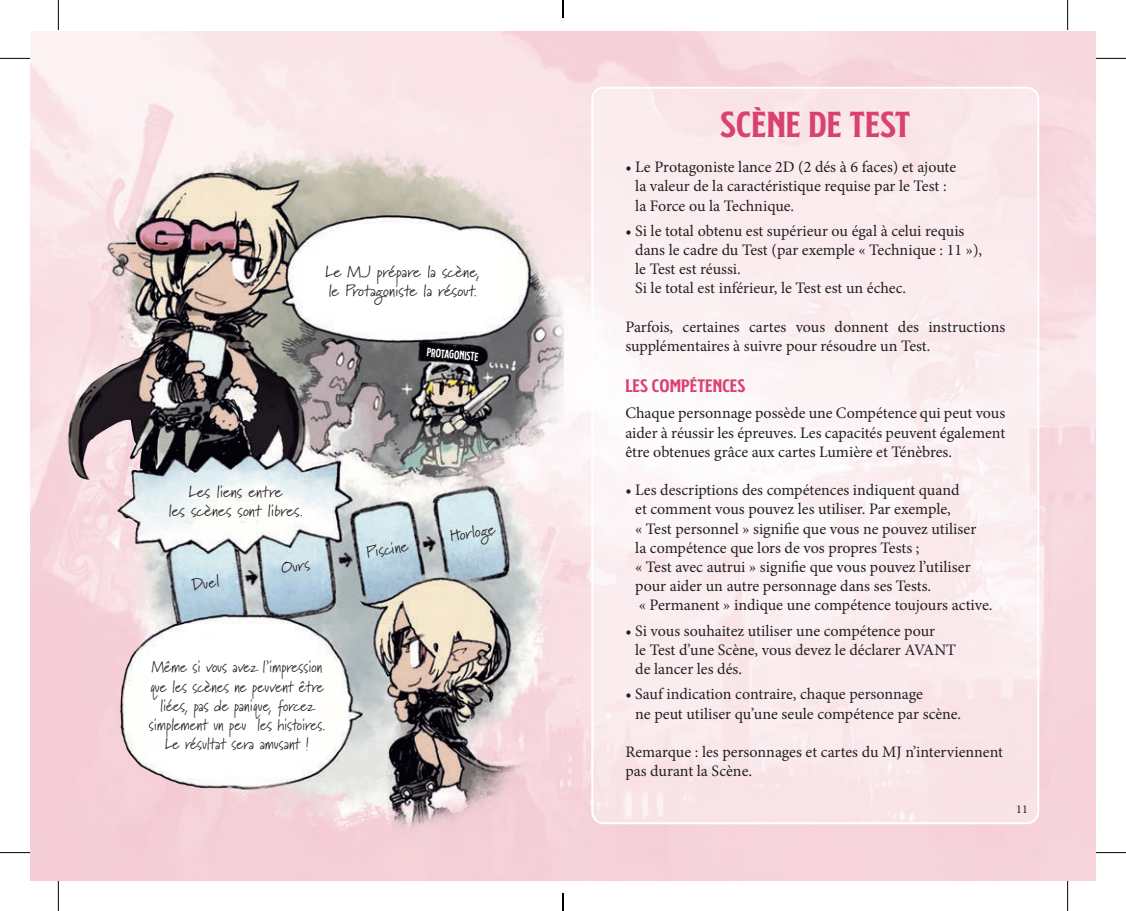
<style>
.page{position:relative;width:1126px;height:911px;background:#fff}
.page>*{position:absolute;margin:0;border:0;box-sizing:border-box;transform-origin:0 0}
.t1{font:36px "Rodfat One";color:#d94171;scale:1.15 1}
.t2{font:18px "Rodfat One";color:#d94171;scale:1.15 1}
.t3{font:16px/19.2px "Minion Pro";color:#231f20}
.t4{font:16px/19.2px "Marydale";color:#231f20;text-align:center;scale:.9 1}
.t5{font:16px/19.2px "Marydale";color:#231f20}
.t6{font:12px "Rodfat One";color:#fff;scale:.9 1}
.t7{font:12px "Minion Pro";color:#231f20}
</style>
<div class="page">
<div style="left:591px;top:88px;width:446px;height:735px;background:linear-gradient(to right,#fcf1f2,#faeaed);border-radius:11px"></div>
<img style="left:58px;top:117px;width:505px;height:760px">
<hr style="left:0;top:58px;width:30px;height:1px;background:#000">
<hr style="left:1096px;top:58px;width:30px;height:1px;background:#000">
<hr style="left:0;top:852px;width:30px;height:1px;background:#000">
<hr style="left:1096px;top:852px;width:30px;height:1px;background:#000">
<hr style="left:58px;top:0;width:1px;height:30px;background:#000">
<hr style="left:58px;top:880px;width:1px;height:30px;background:#000">
<hr style="left:1067px;top:0;width:1px;height:30px;background:#000">
<hr style="left:1067px;top:880px;width:1px;height:30px;background:#000">
<svg style="left:562px;top:0;width:2px;height:18px"></svg>
<svg style="left:562px;top:893px;width:2px;height:17px"></svg>
<p class="t5" style="left:325px;top:261px;width:156px">Le MJ prépare la scène, le Protagoniste la résout.</p>
<p class="t6" style="left:427px;top:346px;width:59px;rotate:5deg">PROTAGONISTE</p>
<p class="t5" style="left:169px;top:482px;width:136px;text-align:center">Les liens entre<br>les scènes sont libres.</p>
<p class="t5" style="left:191px;top:575px;width:29px;rotate:-9deg">Duel</p>
<p class="t5" style="left:280px;top:558px;width:30px;rotate:-9deg">Ours</p>
<p class="t4" style="left:149px;top:657px;width:198px">Même si vous avez l’impression que les scènes ne peuvent être liées, pas de panique, forcez simplement un peu les histoires.<br>Le résultat sera amusant !</p>
<p class="t5" style="left:365px;top:543px;width:44px;rotate:-10deg">Piscine</p>
<p class="t5" style="left:448px;top:526px;width:47px;rotate:-10deg">Horloge</p>
<p class="t1" style="left:720px;top:105px;width:167px">SCÈNE DE TEST</p>
<p class="t3" style="left:635px;top:157px;width:322px;text-indent:-10px">• Le Protagoniste lance 2D (2 dés à 6 faces) et ajoute la valeur de la caractéristique requise par le Test : la Force ou la Technique.</p>
<p class="t3" style="left:635px;top:221px;width:348px;text-indent:-10px">• Si le total obtenu est supérieur ou égal à celui requis dans le cadre du Test (par exemple « Technique : 11 »), le Test est réussi.<br>Si le total est inférieur, le Test est un échec.</p>
<p class="t3" style="left:625px;top:317px;width:381px">Parfois, certaines cartes vous donnent des instructions supplémentaires à suivre pour résoudre un Test.</p>
<p class="t2" style="left:625px;top:376px;width:106px">LES COMPÉTENCES</p>
<p class="t3" style="left:625px;top:403px;width:381px;text-align:justify">Chaque personnage possède une Compétence qui peut vous aider à réussir les épreuves. Les capacités peuvent également être obtenues grâce aux cartes Lumière et Ténèbres.</p>
<p class="t3" style="left:635px;top:480px;width:359px;text-indent:-10px">• Les descriptions des compétences indiquent quand<br>et comment vous pouvez les utiliser. Par exemple,<br>« Test personnel » signifie que vous ne pouvez utiliser<br>la compétence que lors de vos propres Tests ;<br>« Test avec autrui » signifie que vous pouvez l’utiliser pour aider un autre personnage dans ses Tests.<br>« Permanent » indique une compétence toujours active.</p>
<p class="t3" style="left:635px;top:621px;width:322px;text-indent:-10px">• Si vous souhaitez utiliser une compétence pour<br>le Test d’une Scène, vous devez le déclarer AVANT de lancer les dés.</p>
<p class="t3" style="left:635px;top:684px;width:327px;text-indent:-10px">• Sauf indication contraire, chaque personnage<br>ne peut utiliser qu’une seule compétence par scène.</p>
<p class="t3" style="left:625px;top:742px;width:379px">Remarque : les personnages et cartes du MJ n’interviennent pas durant la Scène.</p>
<p class="t7" style="left:1016px;top:801px;width:13px">11</p>
</div>
